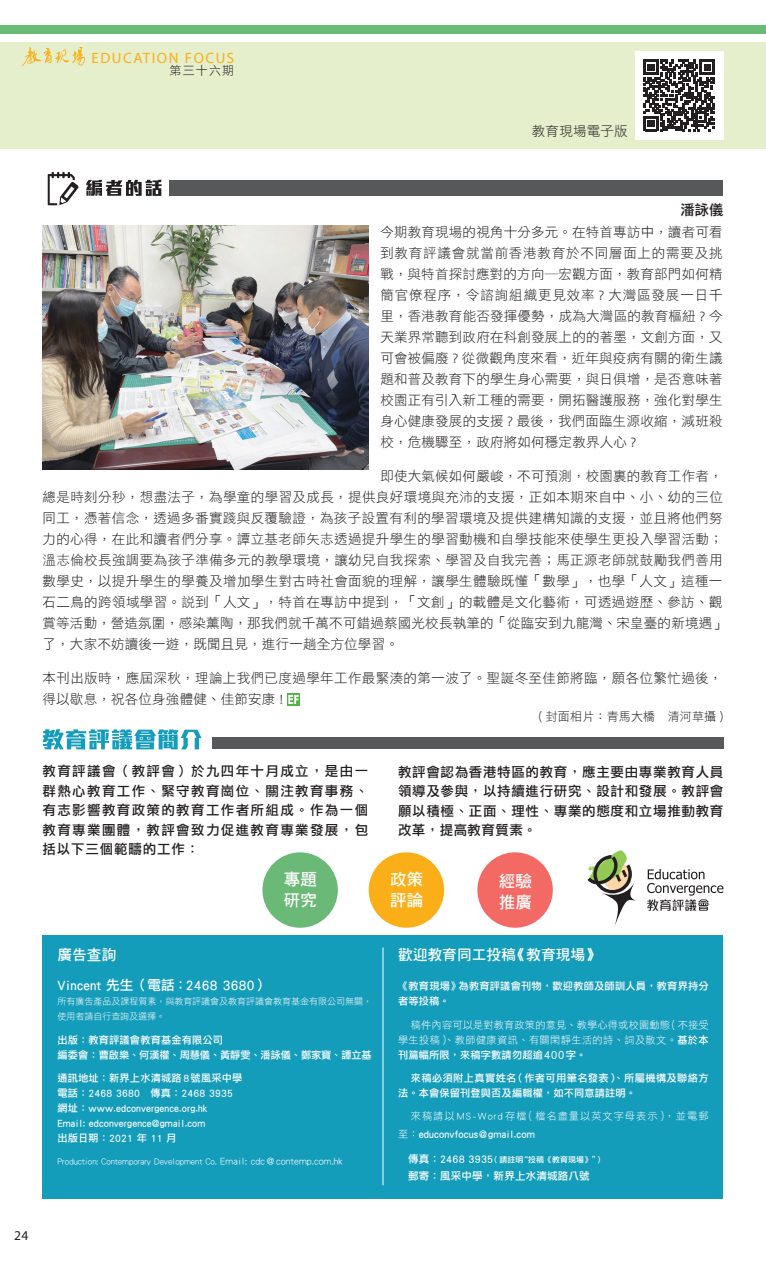
<style>
.page{position:relative;width:766px;height:1263px;background:#fff}
.page>*{position:absolute;margin:0;border:0;box-sizing:border-box;transform-origin:0 0}
.t1{font:16.5px/21px "DF Hei Bd HKP BF";letter-spacing:.015em;color:#fff}
.t2{font:15px "Myriad Pro";letter-spacing:.1em;color:#faaf18}
.t3{font:14.7px "DF Hei Bd HKP BF";color:#fff}
.t4{font:14.25px "DF Li Hei Md HK BF";color:#231f20}
.t5{font:13.65px "DF Li Hei Md HK BF";letter-spacing:.015em;color:#fff}
.t6{font:13.5px/21px "DF Li Hei W3 WINP BF";letter-spacing:.03em;color:#231f20}
.t7{font:13.5px/19.5px "DF Li Hei Md HK BF";letter-spacing:.055em;color:#231f20;text-align:justify}
.t8{font:13.5px "Myriad Pro";color:#231f20}
.t9{font:12px "DF Li Hei W3 WINP BF";letter-spacing:.015em;color:#231f20}
.t10{font:10.5px "DF Li Hei Md HK BF";letter-spacing:.015em;color:#fff}
.t11{font:10.2px/15px "DF Li Hei Md HK BF";letter-spacing:.015em;color:#fff}
.t12{font:10.2px/15px "DF Li Hei W3 WINP BF";letter-spacing:.015em;color:#fff;text-align:right}
.t13{font:10.2px/15px "DF Li Hei Md HK BF";letter-spacing:.04em;color:#fff}
.t14{font:10.2px "DF Li Hei W3 WINP BF";letter-spacing:.095em;color:#fff}
.t15{font:9px/15px "DF Li Hei W3 WINP BF";letter-spacing:-.01em;color:#fff}
.t16{font:7.95px "DF Li Hei Md HK BF";letter-spacing:.015em;color:#fff}
.s1{font-size:10.2px}
.s2{font-family:"DF Li Hei Md HK BF"}
.s3{font-family:"DF Li Hei W3 WINP BF";font-size:10.2px}
.s4{font-size:10.5px}
</style>
<div class="page">
<div style="left:0;top:43px;width:765px;height:106px;background:#e5efcb"></div>
<img style="left:22px;top:47px;width:63px;height:19px">
<div style="left:0;top:26px;width:765px;height:8px;background:#6bb977"></div>
<div style="left:43px;top:935px;width:680px;height:264px;background:#149cbb"></div>
<hr style="left:382px;top:947px;width:1px;height:238px;background:#fff">
<div style="left:262px;top:852px;width:76px;height:76px;background:#6bb977;border-radius:50%"></div>
<div style="left:368px;top:852px;width:76px;height:76px;background:#faaf18;border-radius:50%"></div>
<div style="left:477px;top:852px;width:75px;height:76px;background:#f26a63;border-radius:50%"></div>
<svg style="left:43px;top:729px;width:158px;height:20px"></svg>
<div style="left:212px;top:737px;width:511px;height:12px;background:#57585a"></div>
<svg style="left:647px;top:869px;width:76px;height:42px"></svg>
<svg style="left:587px;top:850px;width:48px;height:77px"></svg>
<img style="left:47px;top:171px;width:32px;height:35px">
<div style="left:169px;top:180px;width:554px;height:16px;background:#57585a"></div>
<svg style="left:86px;top:180px;width:76px;height:16px"></svg>
<div style="left:634px;top:51px;width:89px;height:89px;background:#fff"></div>
<svg style="left:643px;top:60px;width:71px;height:71px"></svg>
<svg style="left:287px;top:693px;width:13px;height:13px"></svg>
<svg style="left:288px;top:695px;width:10px;height:9px"></svg>
<img style="left:43px;top:225px;width:325px;height:244px">
<p class="t2" style="left:91px;top:50px;width:144px">EDUCATION FOCUS</p>
<p class="t9" style="left:169px;top:64px;width:66px">第三十六期</p>
<p class="t6" style="left:531px;top:120px;width:97px">教育現場電子版</p>
<p class="t4" style="left:680px;top:202px;width:44px">潘詠儀</p>
<p class="t6" style="left:380px;top:222px;width:344px;text-align:justify">今期教育現場的視角十分多元。在特首專訪中，讀者可看到教育評議會就當前香港教育於不同層面上的需要及挑戰，與特首探討應對的方向―宏觀方面，教育部門如何精簡官僚程序，令諮詢組織更見效率 ? 大灣區發展一日千里，香港教育能否發揮優勢，成為大灣區的教育樞紐 ? 今天業界常聽到政府在科創發展上的的著墨，文創方面，又可會被偏廢 ? 從微觀角度來看，近年與疫病有關的衛生議題和普及教育下的學生身心需要，與日俱增，是否意味著校園正有引入新工種的需要，開拓醫護服務，強化對學生身心健康發展的支援 ? 最後，我們面臨生源收縮，減班殺校，危機驟至，政府將如何穩定教界人心 ?</p>
<p class="t6" style="left:43px;top:465px;width:684px;text-indent:338px">即使大氣候如何嚴峻，不可預測，校園裏的教育工作者，總是時刻分秒，想盡法子，為學童的學習及成長，提供良好環境與充沛的支援，正如本期來自中、小、幼的三位同工，憑著信念，透過多番實踐與反覆驗證，為孩子設置有利的學習環境及提供建構知識的支援，並且將他們努力的心得，在此和讀者們分享。譚立基老師矢志透過提升學生的學習動機和自學技能來使學生更投入學習活動；溫志倫校長強調要為孩子準備多元的教學環境，讓幼兒自我探索、學習及自我完善；馬正源老師就鼓勵我們善用數學史，以提升學生的學養及增加學生對古時社會面貌的理解，讓學生體驗既懂「數學」，也學「人文」這種一石二鳥的跨領域學習。說到「人文」，特首在專訪中提到，「文創」的載體是文化藝術，可透過遊歷、參訪、觀賞等活動，營造氛圍，感染薰陶，那我們就千萬不可錯過蔡國光校長執筆的「從臨安到九龍灣、宋皇臺的新境遇」了，大家不妨讀後一遊，既聞且見，進行一趟全方位學習。</p>
<p class="t6" style="left:43px;top:667px;width:681px">本刊出版時，應屆深秋，理論上我們已度過學年工作最緊湊的第一波了。聖誕冬至佳節將臨，願各位繁忙過後，得以歇息，祝各位身強體健、佳節安康 !</p>
<p class="t9" style="left:538px;top:710px;width:186px">( 封面相片：青馬大橋 清河草攝 )</p>
<p class="t7" style="left:43px;top:761px;width:327px">教育評議會（教評會）於九四年十月成立，是由一群熱心教育工作、緊守教育崗位、關注教育事務、有志影響教育政策的教育工作者所組成。作為一個教育專業團體，教評會致力促進教育專業發展，包括以下三個範疇的工作：</p>
<p class="t1" style="left:284px;top:869px;width:35px">專題研究</p>
<p class="t1" style="left:390px;top:869px;width:35px">政策評論</p>
<p class="t1" style="left:498px;top:870px;width:35px">經驗推廣</p>
<p class="t7" style="left:398px;top:762px;width:327px">教評會認為香港特區的教育，應主要由專業教育人員領導及參與，以持續進行研究、設計和發展。教評會願以積極、正面、理性、專業的態度和立場推動教育改革，提高教育質素。</p>
<p class="t3" style="left:57px;top:947px;width:60px">廣告查詢</p>
<p class="t5" style="left:57px;top:978px;width:212px">Vincent 先生（電話：2468 3680）</p>
<p class="t15" style="left:57px;top:994px;width:316px">所有廣告產品及課程質素，與教育評議會及教育評議會教育基金有限公司無關，使用者請自行查詢及選擇。</p>
<p class="t11" style="left:57px;top:1032px;width:316px">出版：教育評議會教育基金有限公司<br>編委會：曹啟樂、何漢權、周慧儀、黃靜雯、潘詠儀、鄭家寶、譚立基</p>
<p class="t11" style="left:57px;top:1070px;width:186px">通訊地址：新界上水清城路 8號風采中學電話：2468 3680　傳真：2468 3935網址：www.edconvergence.org.hk<br>Email: edconvergence@gmail.com<br>出版日期：2021 年 11 月</p>
<p class="t15" style="left:57px;top:1154px;width:286px">Production: Contemporary Development Co. <span class="s1">Email: cdc @ contemp.com.hk</span></p>
<p class="t3" style="left:398px;top:947px;width:203px">歡迎教育同工投稿《教育現場》</p>
<p class="t11" style="left:398px;top:979px;width:312px">《教育現場》為教育評議會刊物，歡迎教師及師訓人員，教育界持分者等投稿。</p>
<p class="t12" style="left:398px;top:1017px;width:312px">稿件內容可以是對教育政策的意見、教學心得或校園動態（不接受<br>學生投稿）、教師健康資訊、有關閑靜生活的詩、詞及散文。<span class="s2">基於本</span></p>
<p class="t11" style="left:398px;top:1047px;width:190px">刊篇幅所限，來稿字數請勿超逾４００字。</p>
<p class="t13" style="left:398px;top:1070px;width:312px;text-indent:13px">來稿必須附上真實姓名（作者可用筆名發表）、所屬機構及聯絡方法。本會保留刊登與否及編輯權，如不同意請註明。</p>
<p class="t14" style="left:411px;top:1111px;width:299px">來稿請以 MS-Word 存檔（檔名盡量以英文字母表示），並電郵</p>
<p class="t10" style="left:398px;top:1128px;width:138px"><span class="s3">至：</span>educonvfocus@gmail.com</p>
<p class="t16" style="left:408px;top:1155px;width:197px"><span class="s4">傳真：2468 3935</span>（請註明“投稿《教育現場》”）</p>
<p class="t10" style="left:408px;top:1171px;width:183px">郵寄：風采中學，新界上水清城路八號</p>
<p class="t8" style="left:14px;top:1228px;width:16px">24</p>
</div>
